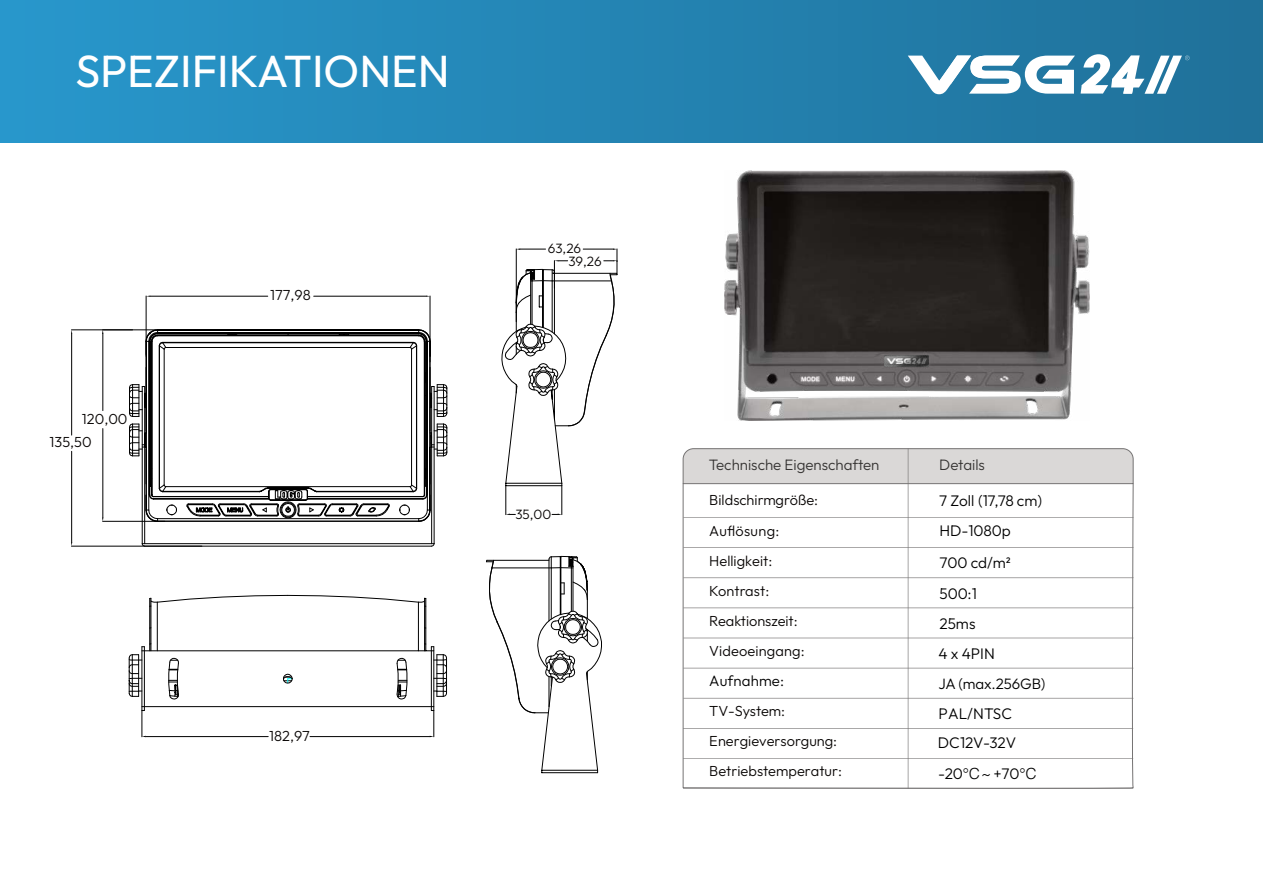
<style>
.page{position:relative;width:1263px;height:894px;background:#fff}
.page>*{position:absolute;margin:0;border:0;box-sizing:border-box;transform-origin:0 0}
.t1{font:45px "Outfit";color:#fff}
.t2{font:300 15.3px/30.5px "Outfit";letter-spacing:-.005em;color:#000}
.t3{font:300 15px "Outfit";color:#353332}
.t4{font:300 15px "Outfit";color:#000}
.t5{font:300 14.55px/30.2px "Outfit";color:#080504}
.t6{font:300 13.5px/13.4px "Outfit";color:#080504}
.s1{font-family:"Helvetica"}
</style>
<div class="page">
<div style="left:0;top:0;width:1263px;height:143px;background:linear-gradient(to right,#2897cc,#207199)"></div>
<img style="left:724px;top:171px;width:365px;height:249px">
<img style="left:884px;top:355px;width:44px;height:12px">
<img style="left:887px;top:358px;width:40px;height:6px">
<svg style="left:908px;top:56px;width:167px;height:38px"></svg>
<svg style="left:1081px;top:54px;width:108px;height:40px"></svg>
<div style="left:682px;top:448px;width:452px;height:35px;background:#dad8d7"></div>
<svg style="left:682px;top:483px;width:452px;height:306px"></svg>
<hr style="left:908px;top:448px;width:1px;height:340px;background:#757373">
<hr style="left:684px;top:517px;width:449px;height:1px;background:#757373">
<hr style="left:684px;top:547px;width:449px;height:1px;background:#757373">
<hr style="left:684px;top:577px;width:449px;height:1px;background:#757373">
<hr style="left:684px;top:607px;width:449px;height:1px;background:#757373">
<hr style="left:684px;top:637px;width:449px;height:1px;background:#757373">
<hr style="left:684px;top:667px;width:449px;height:1px;background:#757373">
<hr style="left:684px;top:698px;width:449px;height:1px;background:#757373">
<hr style="left:683px;top:728px;width:450px;height:1px;background:#757373">
<hr style="left:683px;top:758px;width:450px;height:1px;background:#757373">
<hr style="left:683px;top:788px;width:450px;height:1px;background:#757373">
<hr style="left:145px;top:546px;width:287px;height:1px;background:#000">
<hr style="left:142px;top:543px;width:292px;height:1px;background:#000">
<hr style="left:158px;top:521px;width:261px;height:1px;background:#000">
<hr style="left:142px;top:386px;width:1px;height:157px;background:#000">
<hr style="left:144px;top:386px;width:1px;height:157px;background:#000">
<svg style="left:369px;top:521px;width:194px;height:217px"></svg>
<hr style="left:142px;top:646px;width:1px;height:64px;background:#000">
<hr style="left:144px;top:646px;width:1px;height:64px;background:#000">
<hr style="left:149px;top:598px;width:1px;height:52px;background:#000">
<hr style="left:151px;top:598px;width:1px;height:52px;background:#000">
<hr style="left:157px;top:602px;width:1px;height:48px;background:#000">
<hr style="left:142px;top:706px;width:292px;height:1px;background:#000">
<hr style="left:142px;top:650px;width:292px;height:1px;background:#000">
<hr style="left:418px;top:602px;width:1px;height:48px;background:#000">
<hr style="left:424px;top:598px;width:1px;height:52px;background:#000">
<hr style="left:426px;top:598px;width:1px;height:52px;background:#000">
<hr style="left:431px;top:646px;width:1px;height:64px;background:#000">
<hr style="left:434px;top:646px;width:1px;height:64px;background:#000">
<svg style="left:283px;top:674px;width:10px;height:9px"></svg>
<svg style="left:486px;top:556px;width:116px;height:217px"></svg>
<svg style="left:434px;top:654px;width:13px;height:43px"></svg>
<svg style="left:129px;top:654px;width:13px;height:43px"></svg>
<svg style="left:397px;top:658px;width:10px;height:41px"></svg>
<svg style="left:169px;top:658px;width:10px;height:41px"></svg>
<svg style="left:425px;top:643px;width:9px;height:4px"></svg>
<svg style="left:150px;top:595px;width:276px;height:11px"></svg>
<svg style="left:129px;top:329px;width:319px;height:192px"></svg>
<hr style="left:146px;top:296px;width:1px;height:58px;background:#000">
<hr style="left:430px;top:296px;width:1px;height:66px;background:#000">
<hr style="left:150px;top:296px;width:118px;height:1px;background:#000">
<hr style="left:314px;top:296px;width:112px;height:1px;background:#000">
<hr style="left:71px;top:329px;width:131px;height:1px;background:#000">
<hr style="left:71px;top:546px;width:131px;height:1px;background:#000">
<hr style="left:71px;top:334px;width:1px;height:101px;background:#000">
<hr style="left:71px;top:451px;width:1px;height:91px;background:#000">
<hr style="left:103px;top:521px;width:62px;height:1px;background:#000">
<hr style="left:103px;top:334px;width:1px;height:76px;background:#000">
<hr style="left:103px;top:428px;width:1px;height:89px;background:#000">
<svg style="left:502px;top:248px;width:116px;height:267px"></svg>
<hr style="left:146px;top:736px;width:122px;height:1px;background:#000">
<hr style="left:310px;top:736px;width:120px;height:1px;background:#000">
<svg style="left:142px;top:710px;width:4px;height:27px"></svg>
<svg style="left:430px;top:710px;width:5px;height:27px"></svg>
<h1 class="t1" style="left:75px;top:43px;width:376px">SPEZIFIKATIONEN</h1>
<p class="t5" style="left:82px;top:404px;width:47px">120,00</p>
<p class="t5" style="left:50px;top:427px;width:44px">135,50</p>
<p class="t5" style="left:270px;top:280px;width:42px">177,98</p>
<p class="t6" style="left:568px;top:241px;width:35px;text-indent:-21px">63,26<br>39,26</p>
<p class="t6" style="left:515px;top:508px;width:37px">35,00</p>
<p class="t5" style="left:269px;top:721px;width:42px">182,97</p>
<p class="t3" style="left:709px;top:455px;width:172px">Technische Eigenschaften</p>
<p class="t3" style="left:939px;top:455px;width:47px">Details</p>
<p class="t5" style="left:709px;top:485px;width:110px">Bildschirmgröße:<br>Auflösung:<br>Helligkeit:<br>Kontrast:<br>Reaktionszeit:<br>Videoeingang:</p>
<p class="t4" style="left:709px;top:671px;width:76px">Aufnahme:</p>
<p class="t5" style="left:709px;top:696px;width:134px">TV-System:<br>Energieversorgung:<br>Betriebstemperatur:</p>
<p class="t2" style="left:939px;top:485px;width:105px">7 Zoll (17,78 cm)</p>
<p class="t2" style="left:939px;top:516px;width:73px">HD-1080p</p>
<p class="t2" style="left:939px;top:548px;width:73px">700 cd/m²</p>
<p class="t2" style="left:939px;top:578px;width:39px">500:1<br>25ms</p>
<p class="t2" style="left:938px;top:638px;width:58px">4 x 4PIN</p>
<p class="t4" style="left:938px;top:675px;width:109px">JA (max.256GB)</p>
<p class="t2" style="left:938px;top:700px;width:80px;line-height:28.7px">PAL/NTSC<br>DC12V-32V</p>
<p class="t2" style="left:938px;top:759px;width:100px">-20<span class="s1">℃~</span>+70<span class="s1">℃</span></p>
</div>
